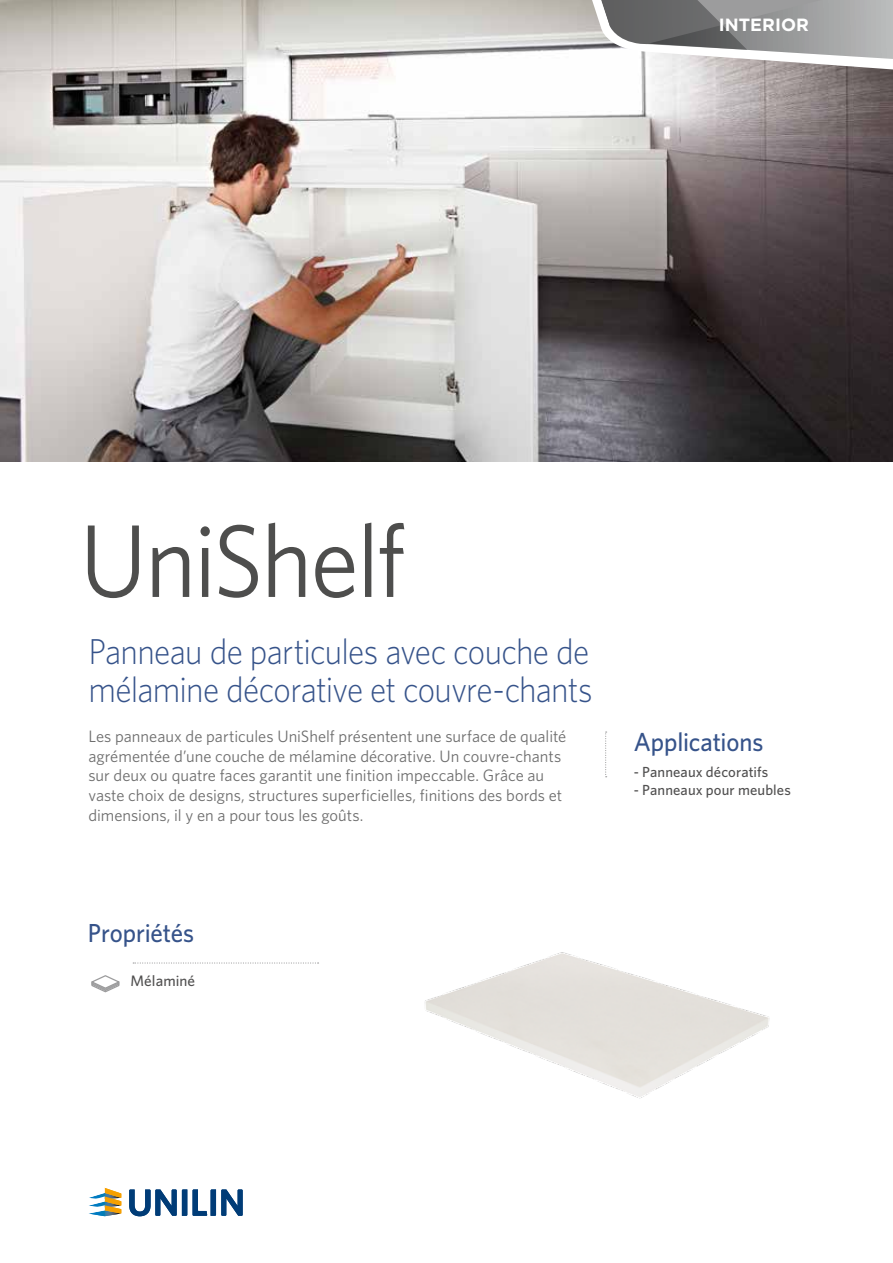
<style>
.page{position:relative;width:893px;height:1263px;background:#fff}
.page>*{position:absolute;margin:0;border:0;box-sizing:border-box;transform-origin:0 0}
.t1{font:103.5px "Whitney";letter-spacing:-.02em;color:#4e4e4d;scale:.95 1}
.t2{font:300 36px/37.5px "Whitney";letter-spacing:-.02em;color:#36538a;scale:.93 1}
.t3{font:500 26.1px "Whitney";letter-spacing:-.005em;color:#36538a;scale:.95 1}
.t4{font:700 17.7px "Gotham";letter-spacing:.005em;color:#fff}
.t5{font:16.5px/19.5px "Whitney";color:#6e6e6e}
.t6{font:500 15.15px "Whitney";letter-spacing:.005em;color:#515050}
.t7{font:500 14.55px "Whitney";letter-spacing:.005em;color:#515050}
</style>
<div class="page">
<svg style="left:605px;top:731px;width:2px;height:46px"></svg>
<svg style="left:133px;top:962px;width:186px;height:1px"></svg>
<svg style="left:129px;top:1189px;width:58px;height:27px"></svg>
<svg style="left:193px;top:1189px;width:50px;height:27px"></svg>
<svg style="left:89px;top:1188px;width:32px;height:28px"></svg>
<img style="left:0;top:0;width:893px;height:461px">
<img style="left:425px;top:952px;width:345px;height:147px">
<svg style="left:91px;top:975px;width:29px;height:18px"></svg>
<svg style="left:585px;top:0;width:308px;height:71px"></svg>
<h1 class="t1" style="left:80px;top:500px;width:345px">UniShelf</h1>
<p class="t4" style="left:719px;top:13px;width:92px">INTERIOR</p>
<h2 class="t2" style="left:88px;top:632px;width:544px">Panneau de particules avec couche de mélamine décorative et couvre-chants</h2>
<p class="t5" style="left:88px;top:727px;width:479px">Les panneaux de particules UniShelf présentent une surface de qualité agrémentée d’une couche de mélamine décorative. Un couvre-chants sur deux ou quatre faces garantit une finition impeccable. Grâce au vaste choix de designs, structures superficielles, finitions des bords et dimensions, il y en a pour tous les goûts.</p>
<h3 class="t3" style="left:634px;top:726px;width:138px">Applications</h3>
<p class="t7" style="left:634px;top:763px;width:136px">- Panneaux décoratifs</p>
<p class="t7" style="left:634px;top:781px;width:158px">- Panneaux pour meubles</p>
<h3 class="t3" style="left:88px;top:917px;width:113px">Propriétés</h3>
<p class="t6" style="left:130px;top:972px;width:66px">Mélaminé</p>
</div>
